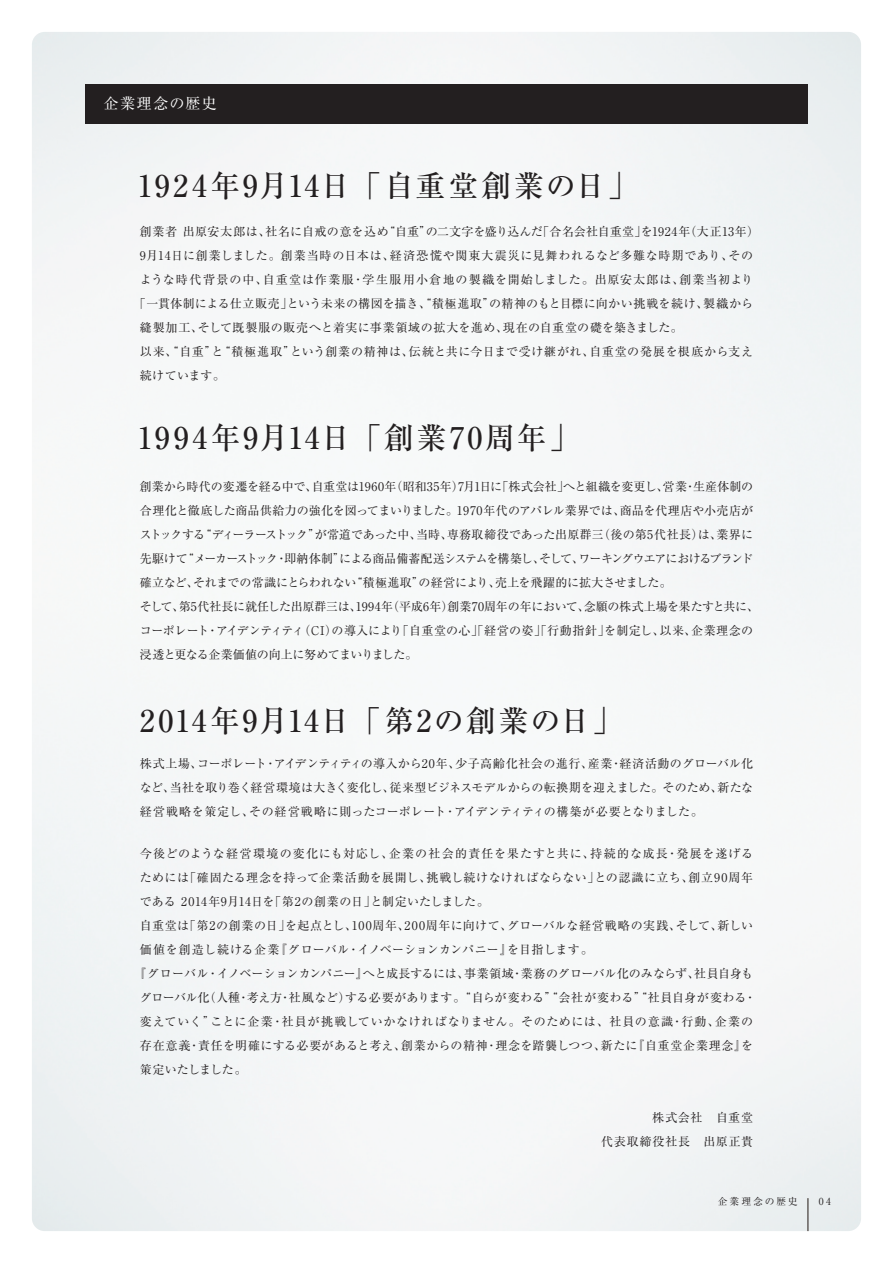
<style>
.page{position:relative;width:893px;height:1263px;background:#fff}
.page>*{position:absolute;margin:0;border:0;box-sizing:border-box;transform-origin:0 0}
.t1{font:500 30px "Ryumin Pro";letter-spacing:.065em;color:#231f20}
.t2{font:15.15px "Ryumin Pro";letter-spacing:.08em;color:#fff}
.t3{font:12px/24px "Ryumin Pro";letter-spacing:-.015em;color:#231f20}
.t4{font:12px/24px "Ryumin Pro";letter-spacing:.02em;color:#231f20;text-align:justify}
.t5{font:12px "Ryumin Pro";letter-spacing:.04em;color:#231f20}
.t6{font:12px/24px "Ryumin Pro";letter-spacing:.06em;color:#231f20;text-align:right}
.t7{font:12px "Ryumin Pro";color:#231f20}
.t8{font:12px "Ryumin Pro";letter-spacing:-.005em;color:#231f20}
.t9{font:12px "Ryumin Pro";letter-spacing:.05em;color:#231f20}
.t10{font:12px "Ryumin Pro";letter-spacing:.065em;color:#231f20}
.t11{font:12px "Ryumin Pro";letter-spacing:.075em;color:#231f20}
.t12{font:12px "Ryumin Pro";letter-spacing:.085em;color:#231f20}
.t13{font:12px "Ryumin Pro";letter-spacing:-.02em;color:#231f20}
.t14{font:9.75px "Ryumin Pro";letter-spacing:.2em;color:#231f20}
</style>
<div class="page">
<div style="left:32px;top:32px;width:829px;height:1199px;background:#f6f7f7"></div>
<div style="left:85px;top:84px;width:723px;height:39px;background:#231f20"></div>
<hr style="left:808px;top:1198px;width:1px;height:33px;background:#221713">
<p class="t2" style="left:103px;top:91px;width:115px">企業理念の歴史</p>
<h1 class="t1" style="left:138px;top:162px;width:502px">1924年9月14日 「自重堂創業の日」</h1>
<p class="t4" style="left:140px;top:218px;width:621px">創業者 出原安太郎は、社名に自戒の意を込め“自重”の二文字を盛り込んだ「合名会社自重堂」を1924年（大正13年）</p>
<p class="t6" style="left:140px;top:242px;width:615px">9月14日に創業しました。創業当時の日本は、経済恐慌や関東大震災に見舞われるなど多難な時期であり、その</p>
<p class="t11" style="left:140px;top:270px;width:615px">ような時代背景の中、自重堂は作業服・学生服用小倉地の製織を開始しました。出原安太郎は、創業当初より</p>
<p class="t4" style="left:134px;top:290px;width:621px">「一貫体制による仕立販売」という未来の構図を描き、“積極進取”の精神のもと目標に向かい挑戦を続け、製織から</p>
<p class="t4" style="left:140px;top:314px;width:545px">縫製加工、そして既製服の販売へと着実に事業領域の拡大を進め、現在の自重堂の礎を築きました。</p>
<p class="t9" style="left:140px;top:342px;width:615px">以来、“自重”と“積極進取”という創業の精神は、伝統と共に今日まで受け継がれ、自重堂の発展を根底から支え</p>
<p class="t4" style="left:140px;top:362px;width:87px">続けています。</p>
<h1 class="t1" style="left:138px;top:414px;width:444px">1994年9月14日 「創業70周年」</h1>
<p class="t3" style="left:140px;top:474px;width:621px">創業から時代の変遷を経る中で、自重堂は1960年（昭和35年）7月1日に「株式会社」へと組織を変更し、営業・生産体制の合理化と徹底した商品供給力の強化を図ってまいりました。1970年代のアパレル業界では、商品を代理店や小売店がストックする“ディーラーストック”が常道であった中、当時、専務取締役であった出原群三（後の第5代社長）は、業界に先駆けて“メーカーストック・即納体制”による商品備蓄配送システムを構築し、そして、ワーキングウエアにおけるブランド確立など、それまでの常識にとらわれない“積極進取”の経営により、売上を飛躍的に拡大させました。<br>そして、第5代社長に就任した出原群三は、1994年（平成6年）創業70周年の年において、念願の株式上場を果たすと共に、コーポレート・アイデンティティ（CI）の導入により「自重堂の心」「経営の姿」「行動指針」を制定し、以来、企業理念の浸透と更なる企業価値の向上に努めてまいりました。</p>
<h1 class="t1" style="left:140px;top:697px;width:485px">2014年9月14日 「第2の創業の日」</h1>
<p class="t4" style="left:140px;top:750px;width:615px">株式上場、コーポレート・アイデンティティの導入から20年、少子高齢化社会の進行、産業・経済活動のグローバル化など、当社を取り巻く経営環境は大きく変化し、従来型ビジネスモデルからの転換期を迎えました。そのため、新たな経営戦略を策定し、その経営戦略に則ったコーポレート・アイデンティティの構築が必要となりました。</p>
<p class="t12" style="left:140px;top:844px;width:615px">今後どのような経営環境の変化にも対応し、企業の社会的責任を果たすと共に、持続的な成長・発展を遂げる</p>
<p class="t5" style="left:140px;top:868px;width:615px">ためには「確固たる理念を持って企業活動を展開し、挑戦し続けなければならない」との認識に立ち、創立90周年</p>
<p class="t4" style="left:140px;top:888px;width:351px">である 2014年9月14日を「第2の創業の日」と制定いたしました。</p>
<p class="t5" style="left:140px;top:916px;width:615px">自重堂は「第2の創業の日」を起点とし、100周年、200周年に向けて、グローバルな経営戦略の実践、そして、新しい</p>
<p class="t4" style="left:140px;top:936px;width:455px">価値を創造し続ける企業『グローバル・イノベーションカンパニー』を目指します。</p>
<p class="t8" style="left:134px;top:964px;width:621px">『グローバル・イノベーションカンパニー』へと成長するには、事業領域・業務のグローバル化のみならず、社員自身も</p>
<p class="t7" style="left:140px;top:988px;width:618px">グローバル化（人種・考え方・社風など）する必要があります。“自らが変わる”“会社が変わる”“社員自身が変わる・</p>
<p class="t10" style="left:140px;top:1012px;width:615px">変えていく”ことに企業・社員が挑戦していかなければなりません。そのためには、社員の意識・行動、企業の</p>
<p class="t5" style="left:140px;top:1036px;width:615px">存在意義・責任を明確にする必要があると考え、創業からの精神・理念を踏襲しつつ、新たに『自重堂企業理念』を</p>
<p class="t13" style="left:140px;top:1060px;width:108px">策定いたしました。</p>
<p class="t6" style="left:601px;top:1104px;width:154px">株式会社　自重堂<br>代表取締役社長　出原正貴</p>
<p class="t14" style="left:718px;top:1194px;width:81px">企業理念の歴史</p>
<p class="t14" style="left:819px;top:1194px;width:14px">0 4</p>
</div>
